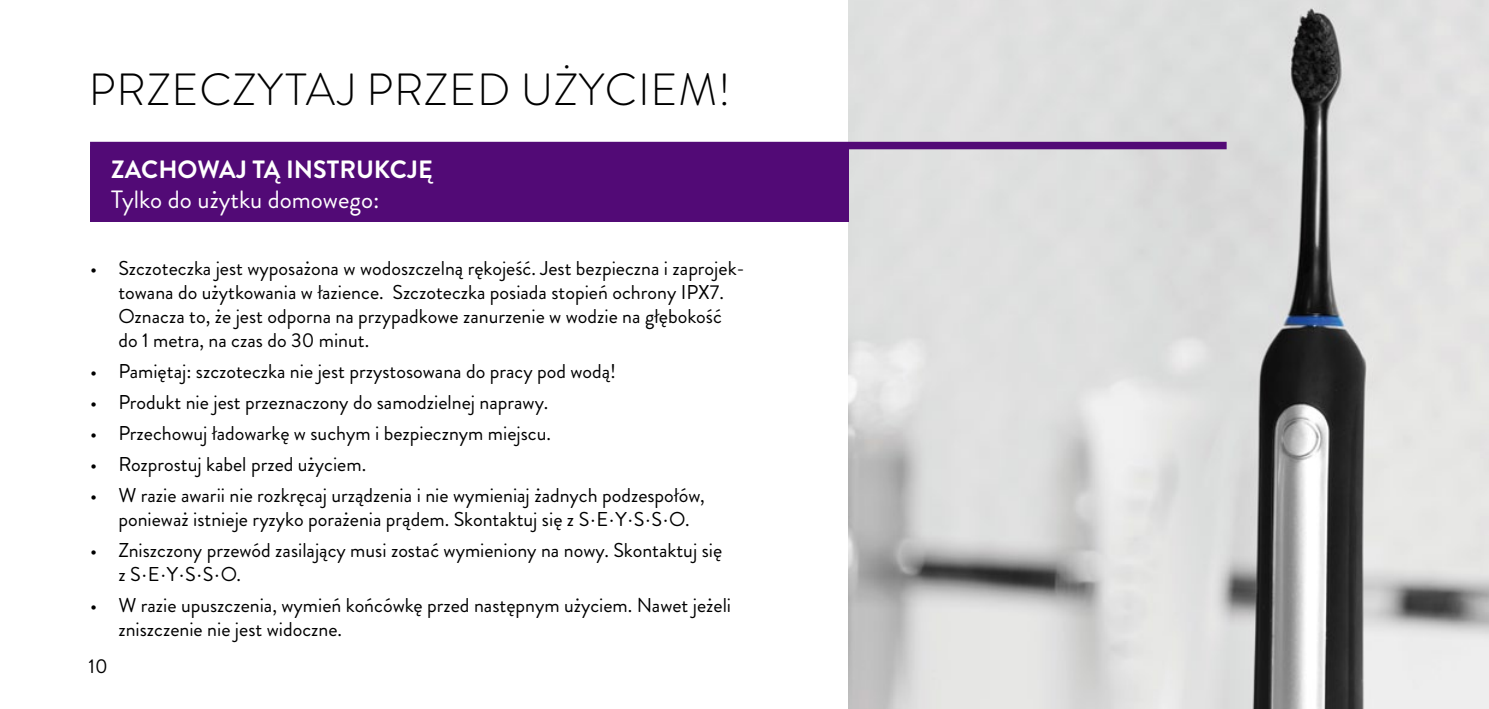
<style>
.page{position:relative;width:1489px;height:709px;background:#fff}
.page>*{position:absolute;margin:0;border:0;box-sizing:border-box;transform-origin:0 0}
.t1{font:300 45px "Brandon Grotesque";letter-spacing:.02em;color:#000}
.t2{font:25px "Brandon Grotesque";color:#fff}
.t3{font:700 25px "Brandon Grotesque";color:#fff}
.t4{font:20px/24px "Brandon Grotesque";color:#000}
</style>
<div class="page">
<img style="left:848px;top:0;width:640px;height:709px">
<div style="left:90px;top:142px;width:1136px;height:7px;background:#520a76"></div>
<div style="left:90px;top:146px;width:758px;height:76px;background:#520a76"></div>
<h1 class="t1" style="left:89px;top:58px;width:643px">PRZECZYTAJ PRZED UŻYCIEM!</h1>
<p class="t3" style="left:111px;top:152px;width:323px">ZACHOWAJ TĄ INSTRUKCJĘ</p>
<p class="t2" style="left:111px;top:182px;width:269px">Tylko do użytku domowego:</p>
<p class="t4" style="left:118px;top:256px;width:627px;text-indent:-28px">• Szczoteczka jest wyposażona w wodoszczelną rękojeść. Jest bezpieczna i zaprojek&shy;towana do użytkowania w łazience. Szczoteczka posiada stopień ochrony IPX7.<br>Oznacza to, że jest odporna na przypadkowe zanurzenie w wodzie na głębokość do 1 metra, na czas do 30 minut.</p>
<p class="t4" style="left:90px;top:359px;width:527px">• Pamiętaj: szczoteczka nie jest przystosowana do pracy pod wodą!</p>
<p class="t4" style="left:90px;top:390px;width:459px">• Produkt nie jest przeznaczony do samodzielnej naprawy.</p>
<p class="t4" style="left:90px;top:421px;width:462px">• Przechowuj ładowarkę w suchym i bezpiecznym miejscu.</p>
<p class="t4" style="left:90px;top:452px;width:277px">• Rozprostuj kabel przed użyciem.</p>
<p class="t4" style="left:118px;top:483px;width:588px;text-indent:-28px">• W razie awarii nie rozkręcaj urządzenia i nie wymieniaj żadnych podzespołów, ponieważ istnieje ryzyko porażenia prądem. Skontaktuj się z S∙E∙Y∙S∙S∙O.</p>
<p class="t4" style="left:118px;top:538px;width:605px;text-indent:-28px">• Zniszczony przewód zasilający musi zostać wymieniony na nowy. Skontaktuj się z S∙E∙Y∙S∙S∙O.</p>
<p class="t4" style="left:118px;top:593px;width:614px;text-indent:-28px">• W razie upuszczenia, wymień końcówkę przed następnym użyciem. Nawet jeżeli zniszczenie nie jest widoczne.</p>
<p class="t4" style="left:89px;top:654px;width:21px">10</p>
</div>
